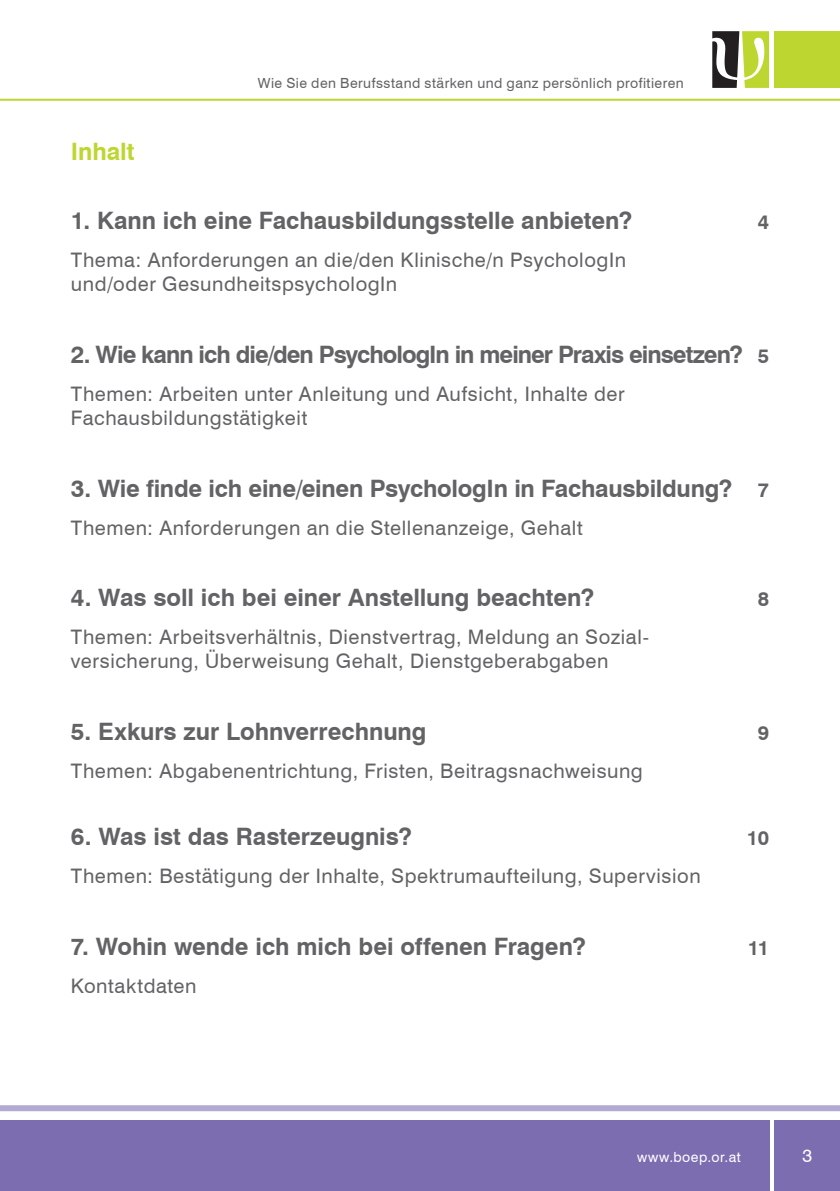
<style>
.page{position:relative;width:840px;height:1191px;background:#fff}
.page>*{position:absolute;margin:0;border:0;box-sizing:border-box;transform-origin:0 0}
.t1{font:700 24px "Swiss 721 BT";letter-spacing:-.005em;color:#636366}
.t2{font:700 24px "Swiss 721 BT";letter-spacing:-.04em;color:#636366}
.HL{font:700 24px "Swiss 721 BT";letter-spacing:-.005em;color:#bed630}
.t3{font:20px/24px "Swiss 721 BT";letter-spacing:.03em;color:#636366}
.t4{font:700 20px "Swiss 721 BT";color:#636366}
.t5{font:18px "Swiss 721 BT";color:#fff}
.t6{font:14px "Swiss 721 BT";letter-spacing:.035em;color:#636366}
.t7{font:14px "Swiss 721 BT";letter-spacing:.035em;color:#fff}
.s1{font-size:20px}
</style>
<div class="page">
<div style="left:0;top:1120px;width:768px;height:71px;background:#7c6db1"></div>
<div style="left:774px;top:31px;width:65px;height:57px;background:#bed630"></div>
<div style="left:774px;top:1120px;width:65px;height:71px;background:#7c6db1"></div>
<div style="left:0;top:1105px;width:839px;height:6px;background:#b3aad3"></div>
<svg style="left:712px;top:31px;width:56px;height:57px"></svg>
<hr style="left:0;top:99px;width:839px;height:2px;background:#bed630">
<p class="HL" style="left:71px;top:137px;width:65px">Inhalt</p>
<p class="t6" style="left:258px;top:74px;width:427px">Wie Sie den Berufsstand stärken und ganz persönlich profitieren</p>
<p class="t1" style="left:71px;top:206px;width:562px">1. Kann ich eine Fachausbildungsstelle anbieten?</p>
<p class="t4" style="left:757px;top:210px;width:13px">4</p>
<p class="t3" style="left:71px;top:248px;width:556px">Thema: Anforderungen an die/den Klinische/n PsychologIn und/oder GesundheitspsychologIn</p>
<p class="t2" style="left:71px;top:340px;width:699px">2. Wie kann ich die/den PsychologIn in meiner Praxis einsetzen? <span class="s1">5</span></p>
<p class="t3" style="left:71px;top:382px;width:555px">Themen: Arbeiten unter Anleitung und Aufsicht, Inhalte der<br>Fachausbildungstätigkeit</p>
<p class="t1" style="left:71px;top:473px;width:699px">3. Wie finde ich eine/einen PsychologIn in Fachausbildung? <span class="s1">7</span></p>
<p class="t3" style="left:71px;top:515px;width:513px">Themen: Anforderungen an die Stellenanzeige, Gehalt</p>
<p class="t1" style="left:71px;top:583px;width:524px">4. Was soll ich bei einer Anstellung beachten?</p>
<p class="t4" style="left:757px;top:587px;width:13px">8</p>
<p class="t3" style="left:71px;top:625px;width:579px">Themen: Arbeitsverhältnis, Dienstvertrag, Meldung an Sozial&shy;versicherung, Überweisung Gehalt, Dienstgeberabgaben</p>
<p class="t1" style="left:71px;top:717px;width:357px">5. Exkurs zur Lohnverrechnung</p>
<p class="t4" style="left:757px;top:721px;width:13px">9</p>
<p class="t3" style="left:71px;top:758px;width:573px">Themen: Abgabenentrichtung, Fristen, Beitragsnachweisung</p>
<p class="t1" style="left:71px;top:822px;width:342px">6. Was ist das Rasterzeugnis?</p>
<p class="t4" style="left:746px;top:825px;width:24px">10</p>
<p class="t3" style="left:71px;top:863px;width:631px">Themen: Bestätigung der Inhalte, Spektrumaufteilung, Supervision</p>
<p class="t1" style="left:71px;top:931px;width:516px">7. Wohin wende ich mich bei offenen Fragen?</p>
<p class="t4" style="left:747px;top:935px;width:23px">11</p>
<p class="t3" style="left:71px;top:973px;width:127px">Kontaktdaten</p>
<p class="t7" style="left:636px;top:1148px;width:105px">www.boep.or.at</p>
<p class="t5" style="left:802px;top:1144px;width:11px">3</p>
</div>
